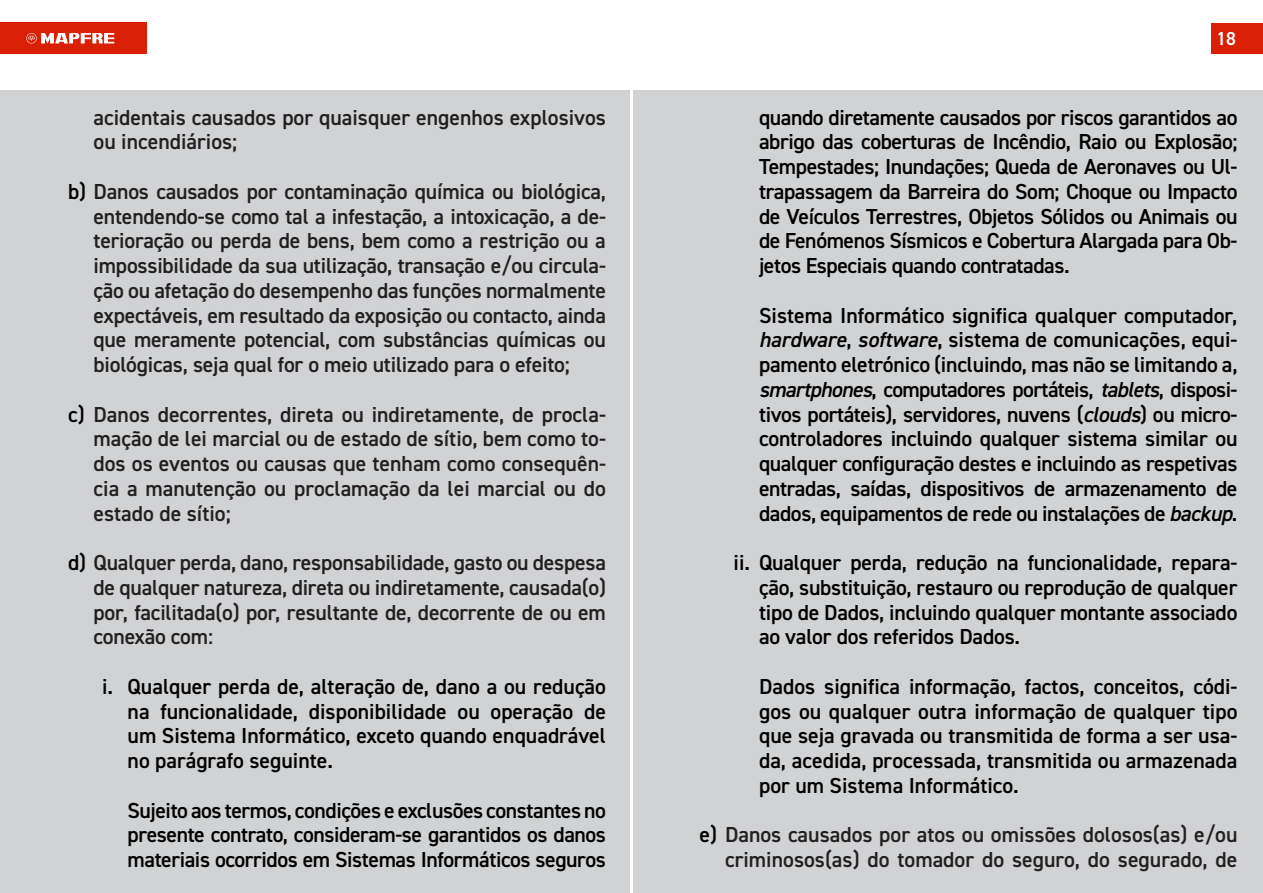
<style>
.page{position:relative;width:1263px;height:893px;background:#fff}
.page>*{position:absolute;margin:0;border:0;box-sizing:border-box;transform-origin:0 0}
.t1{font:600 21.75px/24.8px "DIN2014";letter-spacing:-.02em;color:#000;text-align:justify}
.t2{font:600 21.75px/24.8px "DIN2014";color:#231f20;text-align:justify}
.t3{font:600 18.75px "DIN2014";color:#fff}
.s1{color:#000}
.s2{font-style:italic}
</style>
<div class="page">
<div style="left:0;top:23px;width:147px;height:31px;background:#d91f05"></div>
<div style="left:1212px;top:23px;width:51px;height:31px;background:#d91f05"></div>
<svg style="left:26px;top:33px;width:88px;height:10px"></svg>
<div style="left:0;top:90px;width:1263px;height:803px;background:#d1d2d4"></div>
<hr style="left:630px;top:60px;width:3px;height:833px;background:#fff">
<p class="t2" style="left:94px;top:104px;width:514px">acidentais causados por quaisquer engenhos explosivos ou incendiários;</p>
<p class="t2" style="left:94px;top:178px;width:514px;text-indent:-26px"><span class="s1">b)</span> Danos causados por contaminação química ou biológica, entendendo-se como tal a infestação, a intoxicação, a de&shy;terioração ou perda de bens, bem como a restrição ou a impossibilidade da sua utilização, transação e/ou circula&shy;ção ou afetação do desempenho das funções normalmente expectáveis, em resultado da exposição ou contacto, ainda que meramente potencial, com substâncias químicas ou biológicas, seja qual for o meio utilizado para o efeito;</p>
<p class="t2" style="left:94px;top:401px;width:514px;text-indent:-26px"><span class="s1">c)</span> Danos decorrentes, direta ou indiretamente, de procla&shy;mação de lei marcial ou de estado de sítio, bem como to&shy;dos os eventos ou causas que tenham como consequên&shy;cia a manutenção ou proclamação da lei marcial ou do estado de sítio;</p>
<p class="t2" style="left:94px;top:550px;width:514px;text-indent:-26px"><span class="s1">d)</span> Qualquer perda, dano, responsabilidade, gasto ou despesa de qualquer natureza, direta ou indiretamente, causada(o) por, facilitada(o) por, resultante de, decorrente de ou em conexão com:</p>
<p class="t1" style="left:128px;top:673px;width:480px;text-indent:-26px">i. Qualquer perda de, alteração de, dano a ou redução na funcionalidade, disponibilidade ou operação de um Sistema Informático, exceto quando enquadrável no parágrafo seguinte.</p>
<p class="t1" style="left:128px;top:797px;width:480px">Sujeito aos termos, condições e exclusões constantes no presente contrato, consideram-se garantidos os danos materiais ocorridos em Sistemas Informáticos seguros</p>
<p class="t3" style="left:1216px;top:26px;width:21px">18</p>
<p class="t1" style="left:759px;top:104px;width:480px">quando diretamente causados por riscos garantidos ao abrigo das coberturas de Incêndio, Raio ou Explosão; Tempestades; Inundações; Queda de Aeronaves ou Ul&shy;trapassagem da Barreira do Som; Choque ou Impacto de Veículos Terrestres, Objetos Sólidos ou Animais ou de Fenómenos Sísmicos e Cobertura Alargada para Ob&shy;jetos Especiais quando contratadas.</p>
<p class="t1" style="left:759px;top:302px;width:480px">Sistema Informático significa qualquer computador, <span class="s2">hardware</span>, <span class="s2">software</span>, sistema de comunicações, equi&shy;pamento eletrónico (incluindo, mas não se limitando a, <span class="s2">smartphones</span>, computadores portáteis, <span class="s2">tablets</span>, disposi&shy;tivos portáteis), servidores, nuvens (<span class="s2">clouds</span>) ou micro&shy;controladores incluindo qualquer sistema similar ou qualquer configuração destes e incluindo as respetivas entradas, saídas, dispositivos de armazenamento de dados, equipamentos de rede ou instalações de <span class="s2">backup</span>.</p>
<p class="t1" style="left:759px;top:550px;width:480px;text-indent:-26px">ii. Qualquer perda, redução na funcionalidade, repara&shy;ção, substituição, restauro ou reprodução de qualquer tipo de Dados, incluindo qualquer montante associado ao valor dos referidos Dados.</p>
<p class="t1" style="left:759px;top:673px;width:480px">Dados significa informação, factos, conceitos, códi&shy;gos ou qualquer outra informação de qualquer tipo que seja gravada ou transmitida de forma a ser usa&shy;da, acedida, processada, transmitida ou armazenada por um Sistema Informático.</p>
<p class="t2" style="left:699px;top:822px;width:539px;text-align:right"><span class="s1">e)</span> Danos causados por atos ou omissões dolosos(as) e/ou criminosos(as) do tomador do seguro, do segurado, de</p>
</div>
